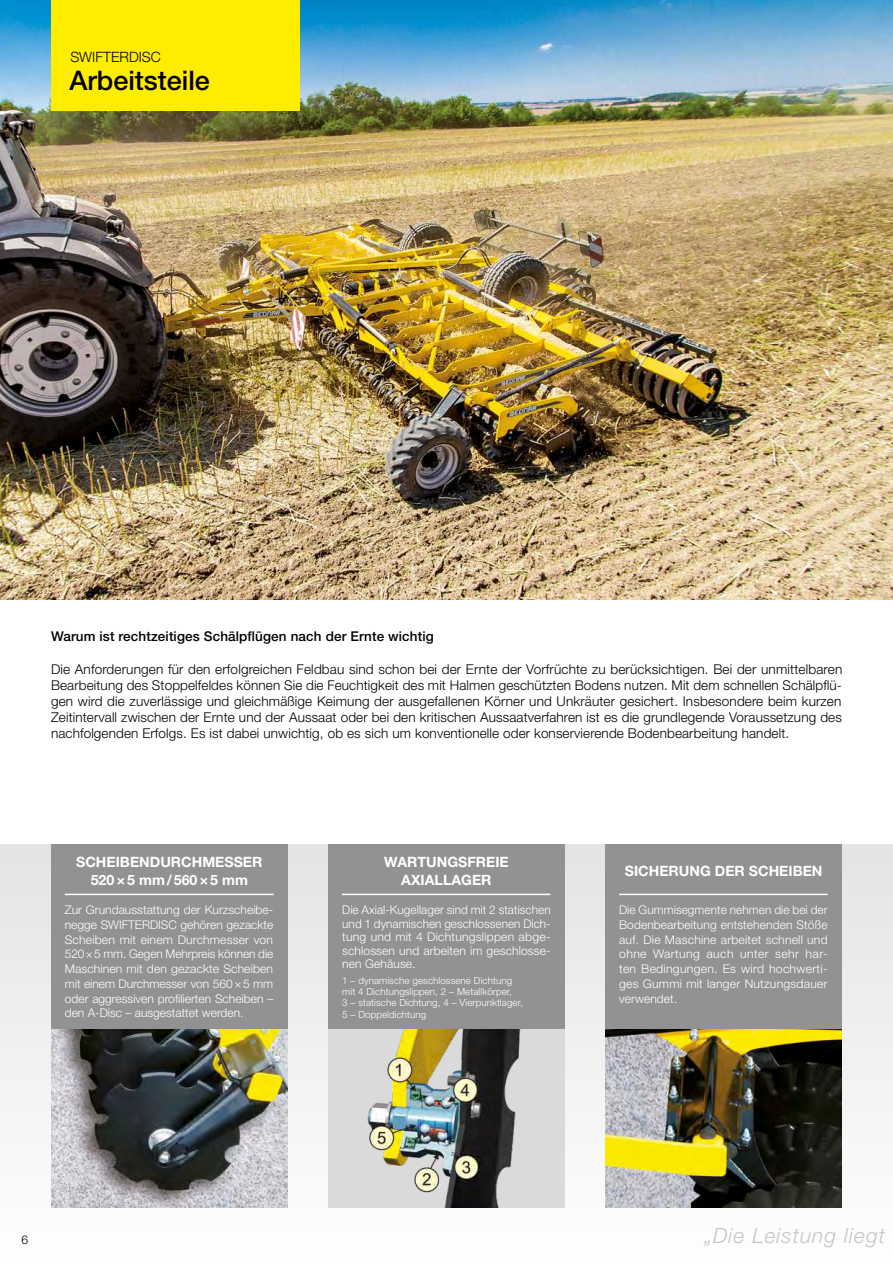
<style>
.page{position:relative;width:893px;height:1263px;background:#fff}
.page>*{position:absolute;margin:0;border:0;box-sizing:border-box;transform-origin:0 0}
.t1{font:500 27px "Helvetica Neue LT Pro";color:#000}
.t2{font:italic 300 21px "Helvetica Neue LT Pro";letter-spacing:.05em;color:#c6c6c6}
.RAM_NADPIS{font:700 14.25px/18px "Helvetica Neue LT Pro";color:#fff;text-align:center}
.t3{font:300 14.25px "Helvetica Neue LT Pro";color:#000}
.ZAKLADNI_TEXT{font:300 13.5px/16.2px "Helvetica Neue LT Pro";letter-spacing:.01em;color:#000;text-align:justify}
.ZAKLADNI_TEXT-2{font:500 13.5px "Helvetica Neue LT Pro";letter-spacing:.01em;color:#000}
.RAM_TEXT{font:300 12px/14.7px "Helvetica Neue LT Pro";letter-spacing:.005em;color:#fff;text-align:justify}
.TEXT_MALY_6_5{font:300 12px/13.5px "Helvetica Neue LT Pro";letter-spacing:.01em;color:#fff;text-align:justify}
.t4{font:300 12px "Helvetica Neue LT Pro";color:#000}
.TEXT_MALY_6_5-2{font:300 9.75px/11.2px "Helvetica Neue LT Pro";letter-spacing:.01em;color:#fff}
.s1{font-size:15px}
</style>
<div class="page">
<img style="left:0;top:0;width:893px;height:600px">
<div style="left:0;top:844px;width:893px;height:419px;background:linear-gradient(to bottom,#e4e4e3,#fefefe)"></div>
<div style="left:328px;top:844px;width:237px;height:185px;background:#929292"></div>
<div style="left:51px;top:844px;width:237px;height:185px;background:#929292"></div>
<div style="left:605px;top:844px;width:237px;height:185px;background:#929292"></div>
<img style="left:605px;top:1029px;width:237px;height:179px">
<div style="left:328px;top:1029px;width:237px;height:179px;background:#dadada"></div>
<img style="left:367px;top:1029px;width:154px;height:179px">
<img style="left:51px;top:1029px;width:237px;height:179px">
<div style="left:51px;top:0;width:249px;height:111px;background:#ffed00"></div>
<hr style="left:65px;top:894px;width:208px;height:1px;background:#fff">
<hr style="left:342px;top:894px;width:208px;height:1px;background:#fff">
<hr style="left:619px;top:894px;width:209px;height:1px;background:#fff">
<p class="t3" style="left:70px;top:48px;width:92px">SWIFTERDISC</p>
<p class="t1" style="left:69px;top:64px;width:142px">Arbeitsteile</p>
<p class="ZAKLADNI_TEXT-2" style="left:51px;top:628px;width:384px">Warum ist rechtzeitiges Schälpflügen nach der Ernte wichtig</p>
<p class="ZAKLADNI_TEXT" style="left:51px;top:660px;width:793px">Die Anforderungen für den erfolgreichen Feldbau sind schon bei der Ernte der Vorfrüchte zu berücksichtigen. Bei der unmittelbaren Bearbeitung des Stoppelfeldes können Sie die Feuchtigkeit des mit Halmen geschützten Bodens nutzen. Mit dem schnellen Schälpflü&shy;gen wird die zuverlässige und gleichmäßige Keimung der ausgefallenen Körner und Unkräuter gesichert. Insbesondere beim kurzen Zeitintervall zwischen der Ernte und der Aussaat oder bei den kritischen Aussaatverfahren ist es die grundlegende Voraussetzung des nachfolgenden Erfolgs. Es ist dabei unwichtig, ob es sich um konventionelle oder konservierende Bodenbearbeitung handelt.</p>
<p class="RAM_NADPIS" style="left:76px;top:852px;width:188px">SCHEIBENDURCHMESSER<br>520<span class="s1">×</span>5 mm/560<span class="s1">×</span>5 mm</p>
<p class="RAM_TEXT" style="left:65px;top:902px;width:210px">Zur Grundausstattung der Kurzscheibe&shy;negge SWIFTERDISC gehören gezackte Scheiben mit einem Durchmesser von 520×5 mm. Gegen Mehrpreis können die Maschinen mit den gezackte Scheiben mit einem Durchmesser von 560×5 mm oder aggressiven profilierten Scheiben – den A-Disc – ausgestattet werden.</p>
<p class="RAM_NADPIS" style="left:384px;top:852px;width:126px">WARTUNGSFREIE<br>AXIALLAGER</p>
<p class="TEXT_MALY_6_5" style="left:342px;top:903px;width:210px">Die Axial-Kugellager sind mit 2 statischen und 1 dynamischen geschlossenen Dich&shy;tung und mit 4 Dichtungslippen abge&shy;schlossen und arbeiten im geschlosse&shy;nen Gehäuse.</p>
<p class="TEXT_MALY_6_5-2" style="left:342px;top:974px;width:182px">1 – dynamische geschlossene Dichtung mit 4 Dichtungslippen, 2 – Metallkörper,<br>3 – statische Dichtung, 4 – Vierpunktlager, 5 – Doppeldichtung</p>
<p class="RAM_NADPIS" style="left:625px;top:861px;width:199px">SICHERUNG DER SCHEIBEN</p>
<p class="RAM_TEXT" style="left:619px;top:902px;width:210px">Die Gummisegmente nehmen die bei der Bodenbearbeitung entstehenden Stöße auf. Die Maschine arbeitet schnell und ohne Wartung auch unter sehr har&shy;ten Bedingungen. Es wird hochwerti&shy;ges Gummi mit langer Nutzungsdauer verwendet.</p>
<p class="t4" style="left:22px;top:1232px;width:8px">6</p>
<p class="t2" style="left:704px;top:1223px;width:182px">„Die Leistung liegt</p>
</div>
